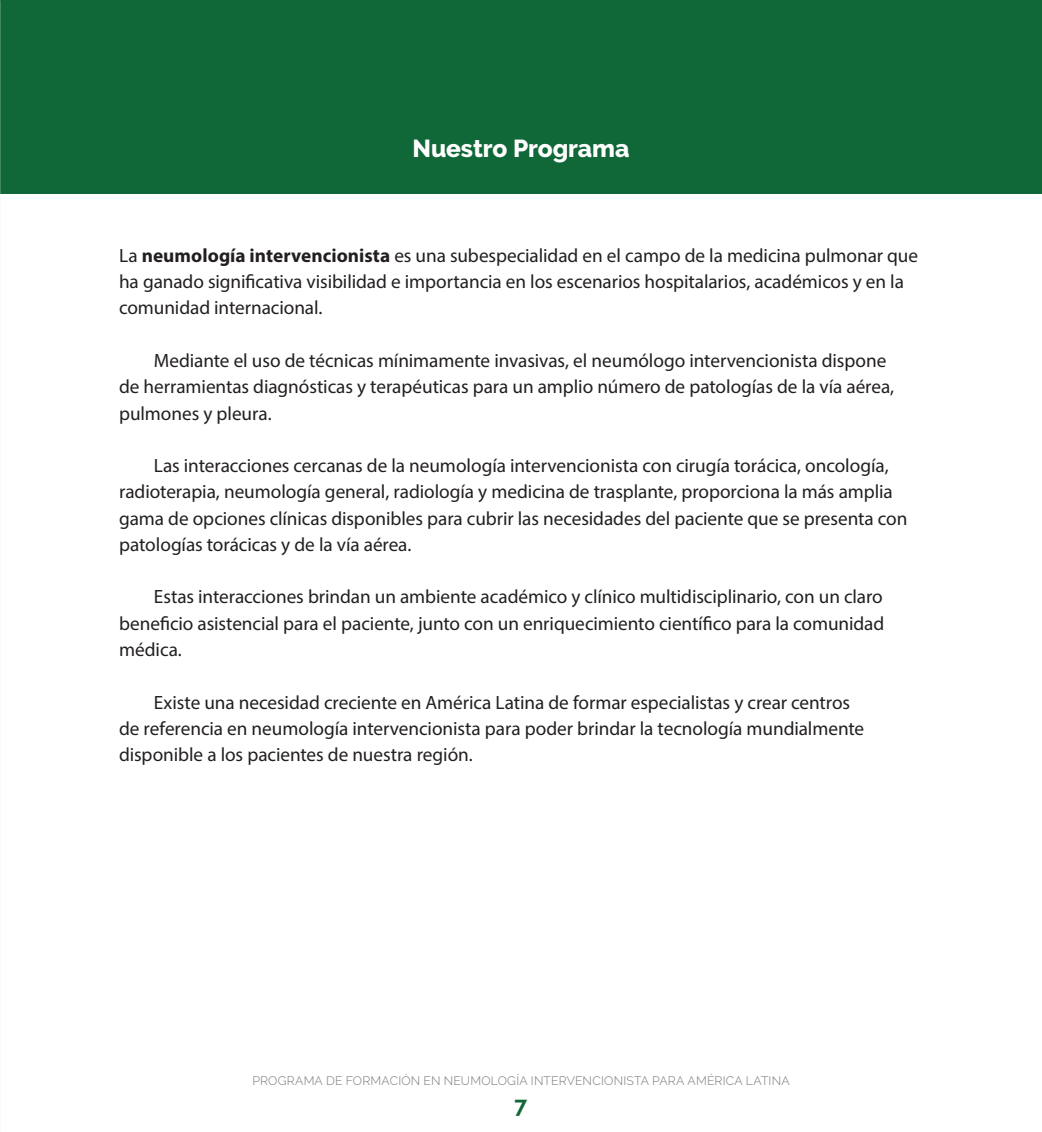
<style>
.page{position:relative;width:1042px;height:1132px;background:#fff}
.page>*{position:absolute;margin:0;border:0;box-sizing:border-box;transform-origin:0 0}
.SubTitulaares{font:800 24.5px "Raleway";letter-spacing:-.005em;color:#fff}
.t1{font:700 22.75px "Raleway";color:#106737}
.Primero{font:19.25px/26.2px "Myriad Pro";letter-spacing:-.005em;color:#231f20}
.t2{font:300 12.25px "Raleway";letter-spacing:.015em;color:#757679}
.s1{font-weight:700}
</style>
<div class="page">
<div style="left:0;top:0;width:1042px;height:193px;background:#106737"></div>
<p class="SubTitulaares" style="left:412px;top:134px;width:219px">Nuestro Programa</p>
<p class="Primero" style="left:119px;top:242px;width:800px">La <span class="s1">neumología intervencionista</span> es una subespecialidad en el campo de la medicina pulmonar que ha ganado significativa visibilidad e importancia en los escenarios hospitalarios, académicos y en la comunidad internacional.</p>
<p class="Primero" style="left:119px;top:347px;width:776px;text-indent:35px">Mediante el uso de técnicas mínimamente invasivas, el neumólogo intervencionista dispone de herramientas diagnósticas y terapéuticas para un amplio número de patologías de la vía aérea, pulmones y pleura.</p>
<p class="Primero" style="left:119px;top:452px;width:790px;text-indent:35px">Las interacciones cercanas de la neumología intervencionista con cirugía torácica, oncología, radioterapia, neumología general, radiología y medicina de trasplante, proporciona la más amplia gama de opciones clínicas disponibles para cubrir las necesidades del paciente que se presenta con patologías torácicas y de la vía aérea.</p>
<p class="Primero" style="left:119px;top:583px;width:767px;text-align:justify;text-indent:35px">Estas interacciones brindan un ambiente académico y clínico multidisciplinario, con un claro beneficio asistencial para el paciente, junto con un enriquecimiento científico para la comunidad médica.</p>
<p class="Primero" style="left:119px;top:688px;width:746px;text-indent:35px">Existe una necesidad creciente en América Latina de formar especialistas y crear centros de referencia en neumología intervencionista para poder brindar la tecnología mundialmente disponible a los pacientes de nuestra región.</p>
<p class="t2" style="left:252px;top:1073px;width:539px">PROGRAMA DE FORMACIÓN EN NEUMOLOGÍA INTERVENCIONISTA PARA AMÉRICA LATINA</p>
<p class="t1" style="left:514px;top:1091px;width:14px">7</p>
</div>
